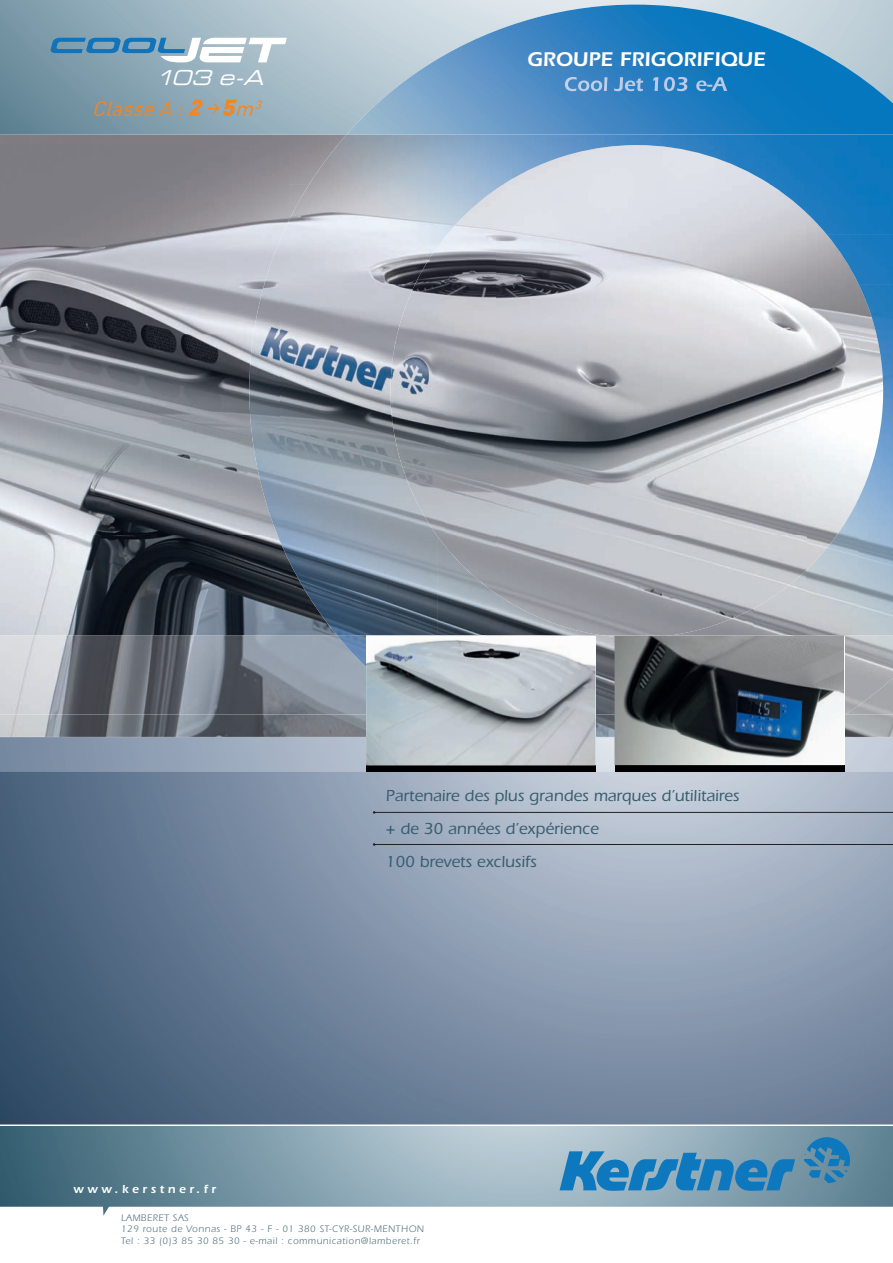
<style>
.page{position:relative;width:893px;height:1263px;background:#fff}
.page>*{position:absolute;margin:0;border:0;box-sizing:border-box;transform-origin:0 0}
.t1{font:italic 20.7px "DIN";color:#f58520}
.t2{font:italic 20.7px "Eurostile Extended Two";color:#fff}
.t3{font:600 20.55px "Itc Eras";color:#fff}
.t4{font:500 16.5px/33px "Itc Eras";color:#375d6e}
.t5{font:600 12px "Itc Eras";letter-spacing:.3em;color:#fff}
.t6{font:9.75px/11.7px "Itc Eras";letter-spacing:.06em;color:#4c6a78}
.s1{font-weight:900;font-size:22.95px}
</style>
<div class="page">
<img style="left:0;top:135px;width:280px;height:199px">
<img style="left:496px;top:184px;width:310px;height:405px">
<img style="left:444px;top:194px;width:52px;height:395px">
<img style="left:806px;top:235px;width:51px;height:265px">
<img style="left:438px;top:285px;width:6px;height:251px">
<img style="left:0;top:334px;width:239px;height:201px">
<img style="left:0;top:535px;width:280px;height:100px">
<svg style="left:0;top:0;width:893px;height:135px;background:#95aebb"></svg>
<img style="left:0;top:714px;width:366px;height:23px">
<img style="left:0;top:635px;width:337px;height:79px">
<img style="left:845px;top:714px;width:48px;height:23px">
<img style="left:0;top:737px;width:893px;height:388px">
<svg style="left:0;top:1126px;width:893px;height:90px"></svg>
<svg style="left:0;top:1137px;width:893px;height:54px;background:#7198ad"></svg>
<img style="left:280px;top:135px;width:210px;height:150px">
<img style="left:490px;top:135px;width:403px;height:49px">
<img style="left:490px;top:184px;width:14px;height:10px">
<img style="left:769px;top:184px;width:124px;height:51px">
<img style="left:239px;top:239px;width:41px;height:303px">
<img style="left:826px;top:234px;width:67px;height:51px">
<img style="left:280px;top:284px;width:158px;height:351px">
<img style="left:857px;top:284px;width:36px;height:351px">
<img style="left:805px;top:500px;width:53px;height:135px">
<img style="left:437px;top:536px;width:53px;height:99px">
<img style="left:752px;top:571px;width:54px;height:64px">
<img style="left:490px;top:589px;width:263px;height:46px">
<img style="left:346px;top:5px;width:547px;height:130px">
<img style="left:596px;top:714px;width:18px;height:23px">
<img style="left:337px;top:635px;width:556px;height:79px">
<img style="left:465px;top:737px;width:340px;height:1px">
<div style="left:366px;top:765px;width:230px;height:7px;background:#000"></div>
<div style="left:615px;top:765px;width:229px;height:7px;background:#000"></div>
<img style="left:614px;top:636px;width:230px;height:129px">
<img style="left:366px;top:635px;width:230px;height:130px">
<hr style="left:374px;top:812px;width:519px;height:1px;background:#231f20">
<hr style="left:374px;top:844px;width:519px;height:1px;background:#231f20">
<img style="left:565px;top:77px;width:162px;height:14px">
<svg style="left:51px;top:38px;width:236px;height:24px"></svg>
<h1 class="t2" style="left:155px;top:63px;width:118px">103 e-A</h1>
<h1 class="t1" style="left:92px;top:95px;width:175px">ClasseA:<span class="s1">2</span> <sup>&gt;</sup> <span class="s1">5</span>m<sup>3</sup></h1>
<h2 class="t3" style="left:527px;top:48px;width:240px">GROUPE FRIGORIFIQUE</h2>
<h3 class="t4" style="left:386px;top:779px;width:355px">Partenaire des plus grandes marques d’utilitaires + de 30 années d’expérience<br>100 brevets exclusifs</h3>
<p class="t5" style="left:73px;top:1182px;width:144px">www.kerstner.fr</p>
<p class="t6" style="left:121px;top:1211px;width:304px">LAMBERET SAS<br>129 route de Vonnas - BP 43 - F - 01 380 ST-CYR-SUR-MENTHON<br>Tel : 33 (0)3 85 30 85 30 - e-mail : communication@lamberet.fr</p>
</div>
